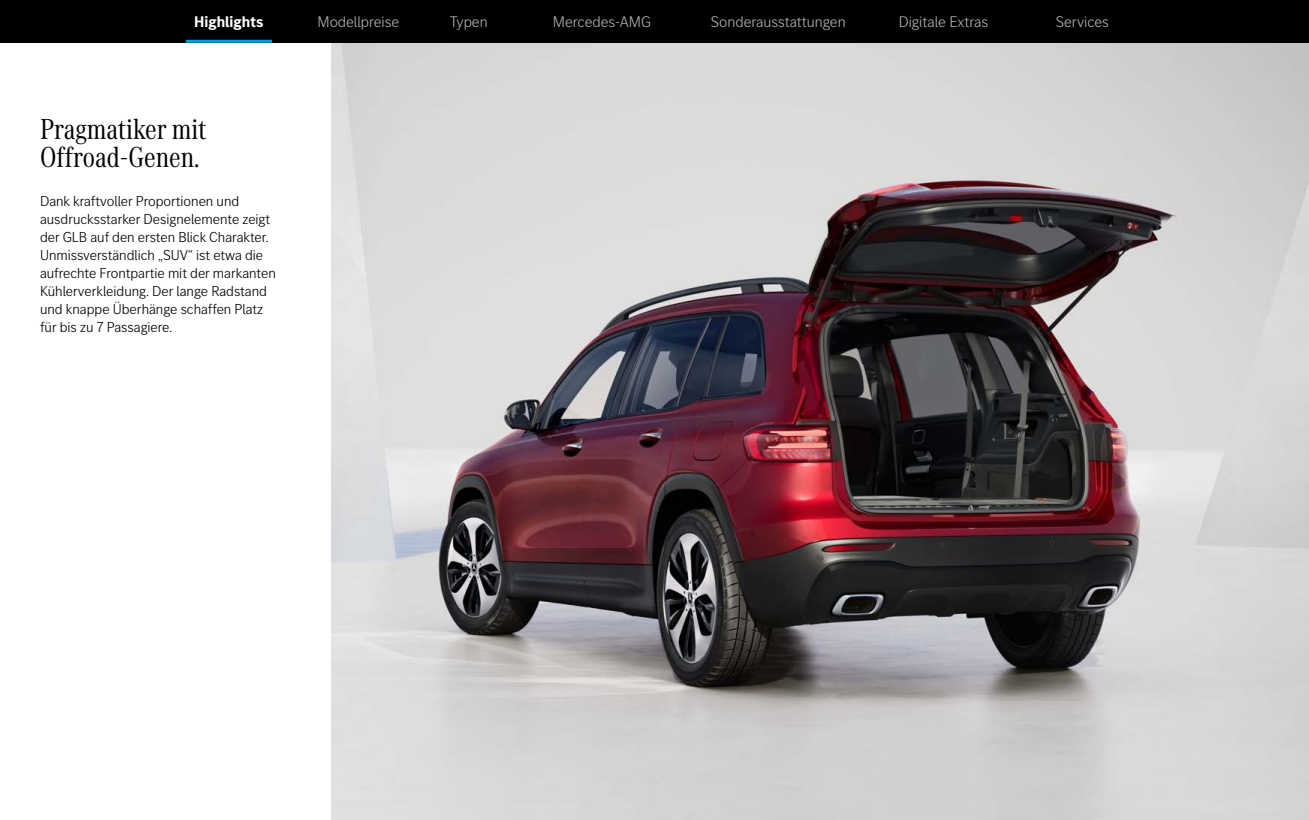
<style>
.page{position:relative;width:1309px;height:820px;background:#fff}
.page>*{position:absolute;margin:0;border:0;box-sizing:border-box;transform-origin:0 0}
.t1{font:30px/28px "MB Corpo A Title Cond";color:#000}
.t2{font:300 16px "MB Corpo S Title";color:#b3b2b2}
.t3{font:700 16px "MB Corpo S Title";color:#fff}
.t4{font:300 15px/18px "MB Corpo S Title";color:#000}
</style>
<div class="page">
<img style="left:331px;top:43px;width:978px;height:777px">
<div style="left:0;top:0;width:1309px;height:43px;background:#000"></div>
<hr style="left:186px;top:40px;width:86px;height:3px;background:#009fe3">
<p class="t3" style="left:194px;top:11px;width:71px">Highlights</p>
<p class="t2" style="left:317px;top:12px;width:83px">Modellpreise</p>
<p class="t2" style="left:450px;top:12px;width:39px">Typen</p>
<p class="t2" style="left:553px;top:12px;width:100px">Mercedes-AMG</p>
<p class="t2" style="left:711px;top:12px;width:136px">Sonderausstattungen</p>
<p class="t2" style="left:899px;top:12px;width:91px">Digitale Extras</p>
<p class="t2" style="left:1056px;top:12px;width:55px">Services</p>
<h1 class="t1" style="left:40px;top:113px;width:168px">Pragmatiker mit<br>Offroad-Genen.</h1>
<p class="t4" style="left:40px;top:191px;width:237px">Dank kraftvoller Proportionen und ausdrucksstarker Designelemente zeigt der GLB auf den ersten Blick Charakter.<br>Unmissverständlich „SUV“ ist etwa die aufrechte Frontpartie mit der markanten Kühlerverkleidung. Der lange Radstand und knappe Überhänge schaffen Platz für bis zu 7 Passagiere.</p>
</div>
